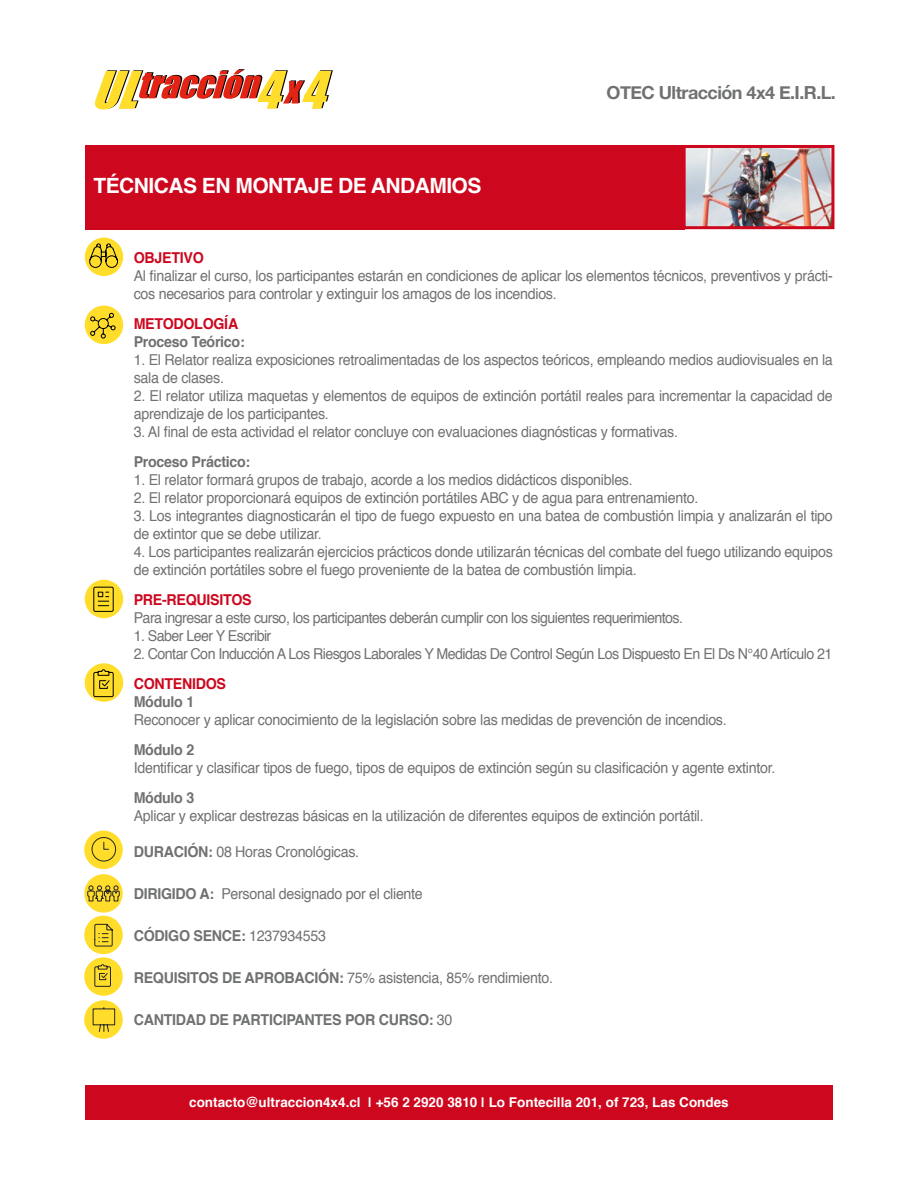
<style>
.page{position:relative;width:918px;height:1188px;background:#fff}
.page>*{position:absolute;margin:0;border:0;box-sizing:border-box;transform-origin:0 0}
.t1{font:700 21px "Helvetica";letter-spacing:-.025em;color:#fff}
.t2{font:700 18px "Helvetica Neue";letter-spacing:-.03em;color:#707172}
.t3{font:15px/18px "Helvetica";letter-spacing:-.02em;color:#707172;scale:.95 1}
.t4{font:15px "Helvetica";letter-spacing:-.04em;color:#707172;scale:.95 1}
.t5{font:700 15px "Helvetica";letter-spacing:-.02em;color:#707172;scale:.95 1}
.t6{font:700 15px "Helvetica";letter-spacing:-.02em;color:#cd071e;scale:.95 1}
.t7{font:700 13.5px "Helvetica";color:#fff}
.s1{font-weight:700}
.s2{font-weight:400}
</style>
<div class="page">
<svg style="left:95px;top:69px;width:238px;height:41px"></svg>
<div style="left:85px;top:145px;width:599px;height:84px;background:#cd071e"></div>
<div style="left:85px;top:1085px;width:748px;height:34px;background:#cd071e"></div>
<div style="left:85px;top:238px;width:38px;height:38px;background:#ffdd2a;border-radius:50%"></div>
<div style="left:85px;top:306px;width:38px;height:38px;background:#ffdd2a;border-radius:50%"></div>
<div style="left:85px;top:580px;width:38px;height:38px;background:#ffdd2a;border-radius:50%"></div>
<div style="left:85px;top:663px;width:38px;height:39px;background:#ffdd2a;border-radius:50%"></div>
<svg style="left:89px;top:243px;width:29px;height:25px"></svg>
<img style="left:687px;top:149px;width:143px;height:76px">
<div style="left:683px;top:145px;width:151px;height:84px;border:3px solid #cd071e"></div>
<svg style="left:89px;top:313px;width:27px;height:26px"></svg>
<svg style="left:93px;top:586px;width:21px;height:26px"></svg>
<svg style="left:93px;top:669px;width:21px;height:28px"></svg>
<div style="left:84px;top:831px;width:39px;height:38px;background:#ffdd2a;border-radius:50%"></div>
<div style="left:84px;top:874px;width:39px;height:39px;background:#ffdd2a;border-radius:50%"></div>
<div style="left:84px;top:916px;width:39px;height:38px;background:#ffdd2a;border-radius:50%"></div>
<div style="left:84px;top:957px;width:39px;height:39px;background:#ffdd2a;border-radius:50%"></div>
<div style="left:84px;top:1000px;width:39px;height:39px;background:#ffdd2a;border-radius:50%"></div>
<svg style="left:87px;top:885px;width:33px;height:17px"></svg>
<svg style="left:91px;top:837px;width:25px;height:25px"></svg>
<svg style="left:94px;top:923px;width:19px;height:24px"></svg>
<svg style="left:94px;top:964px;width:17px;height:23px"></svg>
<svg style="left:92px;top:1007px;width:23px;height:25px"></svg>
<h1 class="t1" style="left:94px;top:169px;width:389px">Técnicas en montaje de andamios</h1>
<p class="t2" style="left:607px;top:78px;width:231px">OTEC Ultracción 4x4 E.I.R.L.</p>
<p class="t6" style="left:134px;top:246px;width:74px">OBJETIVO</p>
<p class="t3" style="left:134px;top:267px;width:737px">Al finalizar el curso, los participantes estarán en condiciones de aplicar los elementos técnicos, preventivos y prácti&shy;cos necesarios para controlar y extinguir los amagos de los incendios.</p>
<p class="t6" style="left:134px;top:312px;width:43px">METODO</p>
<p class="t6" style="left:194px;top:312px;width:47px">LOGÍA</p>
<p class="t5" style="left:134px;top:330px;width:118px">Proceso Teórico:</p>
<p class="t3" style="left:134px;top:351px;width:737px">1. El Relator realiza exposiciones retroalimentadas de los aspectos teóricos, empleando medios audiovisuales en la sala de clases.</p>
<p class="t3" style="left:134px;top:387px;width:737px">2. El relator utiliza maquetas y elementos de equipos de extinción portátil reales para incrementar la capacidad de aprendizaje de los participantes.</p>
<p class="t3" style="left:134px;top:423px;width:574px">3. Al final de esta actividad el relator concluye con evaluaciones diagnósticas y formativas.</p>
<p class="t5" style="left:134px;top:450px;width:124px">Proceso Práctico:</p>
<p class="t3" style="left:134px;top:471px;width:527px">1. El relator formará grupos de trabajo, acorde a los medios didácticos disponibles.</p>
<p class="t3" style="left:134px;top:489px;width:596px">2. El relator proporcionará equipos de extinción portátiles ABC y de agua para entrenamiento.</p>
<p class="t3" style="left:134px;top:507px;width:737px">3. Los integrantes diagnosticarán el tipo de fuego expuesto en una batea de combustión limpia y analizarán el tipo de extintor que se debe utilizar.</p>
<p class="t3" style="left:134px;top:543px;width:737px">4. Los participantes realizarán ejercicios prácticos donde utilizarán técnicas del combate del fuego utilizando equipos de extinción portátiles sobre el fuego proveniente de la batea de combustión limpia.</p>
<p class="t6" style="left:134px;top:588px;width:114px">PRE-REQUISITOS</p>
<p class="t4" style="left:134px;top:606px;width:580px">Para ingresar a este curso, los participantes deberán cumplir con los siguientes requerimientos.</p>
<p class="t4" style="left:134px;top:624px;width:146px">1. Saber Leer Y Escribir</p>
<p class="t4" style="left:134px;top:642px;width:737px">2. Contar Con Inducción A Los Riesgos Laborales Y Medidas De Control Según Los Dispuesto En El Ds N°40 Artículo 21</p>
<p class="t6" style="left:134px;top:672px;width:12px">CON</p>
<p class="t6" style="left:165px;top:672px;width:19px">TENIDOS</p>
<p class="t5" style="left:134px;top:690px;width:65px">Módulo 1</p>
<p class="t3" style="left:134px;top:711px;width:626px">Reconocer y aplicar conocimiento de la legislación sobre las medidas de prevención de incendios.</p>
<p class="t5" style="left:134px;top:738px;width:65px">Módulo 2</p>
<p class="t3" style="left:134px;top:759px;width:677px">Identificar y clasificar tipos de fuego, tipos de equipos de extinción según su clasificación y agente extintor.</p>
<p class="t5" style="left:134px;top:786px;width:65px">Módulo 3</p>
<p class="t3" style="left:134px;top:807px;width:602px">Aplicar y explicar destrezas básicas en la utilización de diferentes equipos de extinción portátil.</p>
<p class="t3" style="left:134px;top:843px;width:239px"><span class="s1">DURACIÓN:</span> 08 Horas Cronológicas.</p>
<p class="t5" style="left:134px;top:882px;width:50px">DIRIGIDO</p>
<p class="t3" style="left:200px;top:885px;width:237px"><span class="s1">A:</span> Personal designado por el cliente</p>
<p class="t5" style="left:134px;top:924px;width:74px">CÓDIGO SENCE</p>
<p class="t3" style="left:241px;top:927px;width:91px"><span class="s1">:</span> 1237934553</p>
<p class="t3" style="left:134px;top:969px;width:443px"><span class="s1">REQUISITOS DE APROBACIÓN:</span> 75% asistencia, 85% rendimiento.</p>
<p class="t5" style="left:134px;top:1008px;width:12px">CAN</p>
<p class="t5" style="left:164px;top:1008px;width:19px">TIDAD</p>
<p class="t5" style="left:210px;top:1008px;width:257px">DE PARTICI PANTES POR CURSO : <span class="s2">30</span></p>
<p class="t7" style="left:189px;top:1092px;width:541px">contacto@ultraccion4x4.cl | +56 2 2920 3810 | Lo Fontecilla 201, of 723, Las Condes</p>
</div>
